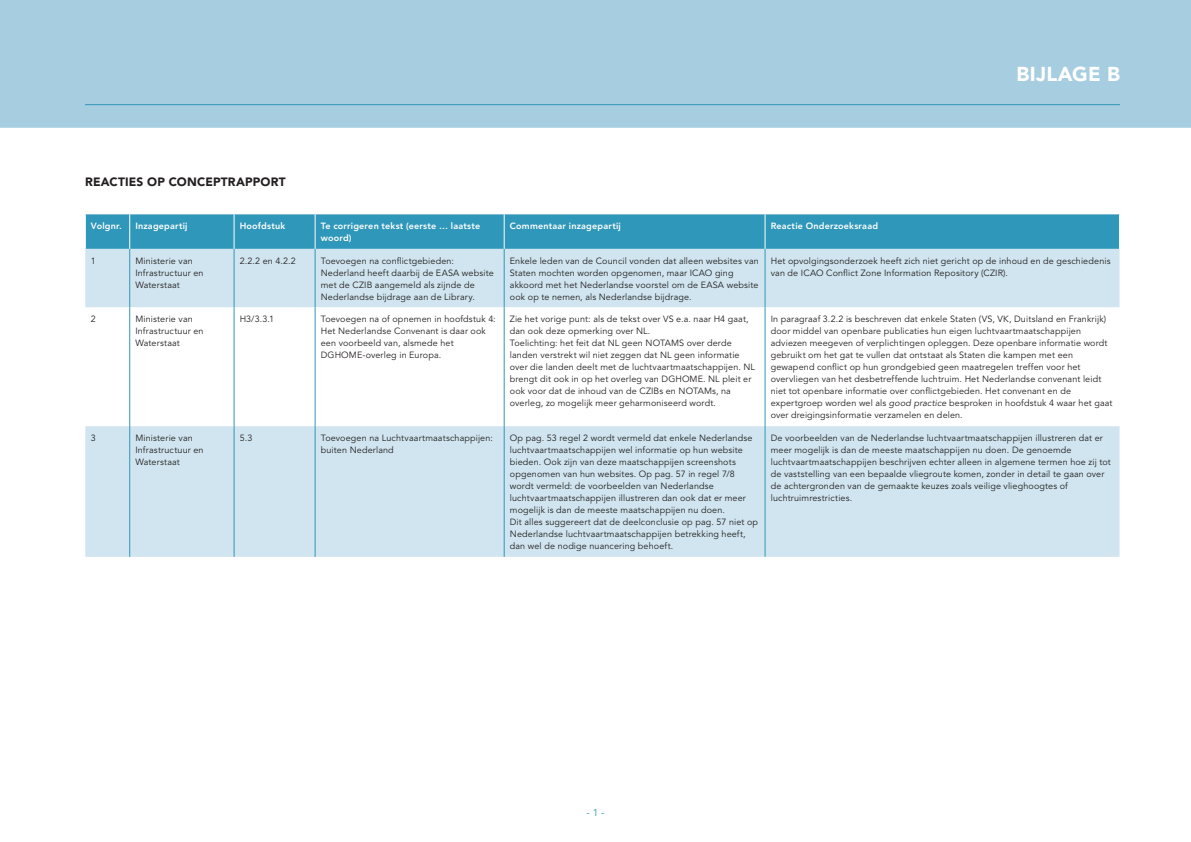
<style>
.page{position:relative;width:1191px;height:842px;background:#fff}
.page>*{position:absolute;margin:0;border:0;box-sizing:border-box;transform-origin:0 0}
.t1{font:900 20px "Avenir LT Std";letter-spacing:.01em;color:#fff}
.t2{font:900 12px "Avenir LT Std";letter-spacing:.015em;color:#231f20}
.t3{font:10px "Avenir LT Std";color:#2f97b9}
.t4{font:9px/12px "Avenir LT Std";letter-spacing:.015em;color:#231f20}
.t5{font:800 9px/12px "Avenir LT Std";letter-spacing:.02em;color:#fff}
.s1{font-style:italic}
</style>
<div class="page">
<div style="left:0;top:0;width:1191px;height:128px;background:#a7cde0"></div>
<hr style="left:85px;top:104px;width:1035px;height:1px;background:#2f97b9">
<div style="left:86px;top:214px;width:1033px;height:35px;background:#2f97b9"></div>
<div style="left:85px;top:249px;width:1034px;height:308px;background:#d0e5ef"></div>
<svg style="left:85px;top:307px;width:1034px;height:119px"></svg>
<hr style="left:129px;top:214px;width:1px;height:35px;background:#fff">
<hr style="left:234px;top:214px;width:1px;height:35px;background:#fff">
<hr style="left:315px;top:214px;width:1px;height:35px;background:#fff">
<hr style="left:504px;top:214px;width:1px;height:35px;background:#fff">
<hr style="left:765px;top:214px;width:1px;height:35px;background:#fff">
<hr style="left:234px;top:249px;width:1px;height:58px;background:#2f97b9">
<hr style="left:315px;top:249px;width:1px;height:58px;background:#2f97b9">
<hr style="left:504px;top:249px;width:1px;height:58px;background:#2f97b9">
<hr style="left:765px;top:249px;width:1px;height:58px;background:#2f97b9">
<hr style="left:130px;top:307px;width:1px;height:119px;background:#2f97b9">
<hr style="left:234px;top:307px;width:1px;height:119px;background:#2f97b9">
<hr style="left:315px;top:307px;width:1px;height:119px;background:#2f97b9">
<hr style="left:504px;top:307px;width:1px;height:119px;background:#2f97b9">
<hr style="left:765px;top:307px;width:1px;height:119px;background:#2f97b9">
<hr style="left:130px;top:426px;width:1px;height:131px;background:#2f97b9">
<hr style="left:234px;top:426px;width:1px;height:131px;background:#2f97b9">
<hr style="left:315px;top:426px;width:1px;height:131px;background:#2f97b9">
<hr style="left:504px;top:426px;width:1px;height:131px;background:#2f97b9">
<hr style="left:765px;top:426px;width:1px;height:131px;background:#2f97b9">
<hr style="left:130px;top:249px;width:1px;height:58px;background:#2f97b9">
<h1 class="t1" style="left:1016px;top:62px;width:105px">BIJLAGE B</h1>
<h2 class="t2" style="left:85px;top:175px;width:202px">REACTIES OP CONCEPTRAPPORT</h2>
<p class="t5" style="left:91px;top:219px;width:32px">Volgnr.</p>
<p class="t5" style="left:135px;top:219px;width:54px">Inzagepartij</p>
<p class="t5" style="left:240px;top:219px;width:47px">Hoofdstuk</p>
<p class="t5" style="left:321px;top:219px;width:161px">Te corrigeren tekst (eerste … laatste woord)</p>
<p class="t5" style="left:510px;top:219px;width:112px">Commentaar inzagepartij</p>
<p class="t5" style="left:770px;top:219px;width:109px">Reactie Onderzoeksraad</p>
<p class="t4" style="left:91px;top:255px;width:7px">1</p>
<p class="t4" style="left:135px;top:255px;width:70px">Ministerie van<br>Infrastructuur en<br>Waterstaat</p>
<p class="t4" style="left:240px;top:255px;width:58px">2.2.2 en 4.2.2</p>
<p class="t4" style="left:321px;top:255px;width:174px">Toevoegen na conflictgebieden:<br>Nederland heeft daarbij de EASA website met de CZIB aangemeld als zijnde de Nederlandse bijdrage aan de Library.</p>
<p class="t4" style="left:510px;top:255px;width:250px">Enkele leden van de Council vonden dat alleen websites van Staten mochten worden opgenomen, maar ICAO ging akkoord met het Nederlandse voorstel om de EASA website ook op te nemen, als Nederlandse bijdrage.</p>
<p class="t4" style="left:770px;top:255px;width:341px">Het opvolgingsonderzoek heeft zich niet gericht op de inhoud en de geschiedenis van de ICAO Conflict Zone Information Repository (CZIR).</p>
<p class="t4" style="left:91px;top:314px;width:7px">2</p>
<p class="t4" style="left:135px;top:314px;width:70px">Ministerie van<br>Infrastructuur en<br>Waterstaat</p>
<p class="t4" style="left:240px;top:314px;width:36px">H3/3.3.1</p>
<p class="t4" style="left:321px;top:314px;width:176px">Toevoegen na of opnemen in hoofdstuk 4:<br>Het Nederlandse Convenant is daar ook een voorbeeld van, alsmede het DGHOME-overleg in Europa.</p>
<p class="t4" style="left:510px;top:314px;width:247px">Zie het vorige punt: als de tekst over VS e.a. naar H4 gaat, dan ook deze opmerking over NL.<br>Toelichting: het feit dat NL geen NOTAMS over derde landen verstrekt wil niet zeggen dat NL geen informatie over die landen deelt met de luchtvaartmaatschappijen. NL brengt dit ook in op het overleg van DGHOME. NL pleit er ook voor dat de inhoud van de CZIBs en NOTAMs, na overleg, zo mogelijk meer geharmoniseerd wordt.</p>
<p class="t4" style="left:770px;top:314px;width:343px">In paragraaf 3.2.2 is beschreven dat enkele Staten (VS, VK, Duitsland en Frankrijk) door middel van openbare publicaties hun eigen luchtvaartmaatschappijen adviezen meegeven of verplichtingen opleggen. Deze openbare informatie wordt gebruikt om het gat te vullen dat ontstaat als Staten die kampen met een gewapend conflict op hun grondgebied geen maatregelen treffen voor het overvliegen van het desbetreffende luchtruim. Het Nederlandse convenant leidt niet tot openbare informatie over conflictgebieden. Het convenant en de expertgroep worden wel als <span class="s1">good practice</span> besproken in hoofdstuk 4 waar het gaat over dreigingsinformatie verzamelen en delen.</p>
<p class="t4" style="left:91px;top:432px;width:7px">3</p>
<p class="t4" style="left:135px;top:432px;width:70px">Ministerie van<br>Infrastructuur en<br>Waterstaat</p>
<p class="t4" style="left:240px;top:432px;width:14px">5.3</p>
<p class="t4" style="left:321px;top:432px;width:174px">Toevoegen na Luchtvaartmaatschappijen: buiten Nederland</p>
<p class="t4" style="left:510px;top:432px;width:250px">Op pag. 53 regel 2 wordt vermeld dat enkele Nederlandse luchtvaartmaatschappijen wel informatie op hun website bieden. Ook zijn van deze maatschappijen screenshots opgenomen van hun websites. Op pag. 57 in regel 7/8 wordt vermeld: de voorbeelden van Nederlandse luchtvaartmaatschappijen illustreren dan ook dat er meer mogelijk is dan de meeste maatschappijen nu doen.<br>Dit alles suggereert dat de deelconclusie op pag. 57 niet op Nederlandse luchtvaartmaatschappijen betrekking heeft, dan wel de nodige nuancering behoeft.</p>
<p class="t4" style="left:770px;top:432px;width:342px">De voorbeelden van de Nederlandse luchtvaartmaatschappijen illustreren dat er meer mogelijk is dan de meeste maatschappijen nu doen. De genoemde luchtvaartmaatschappijen beschrijven echter alleen in algemene termen hoe zij tot de vaststelling van een bepaalde vliegroute komen, zonder in detail te gaan over de achtergronden van de gemaakte keuzes zoals veilige vlieghoogtes of luchtruimrestricties.</p>
<p class="t3" style="left:586px;top:807px;width:20px">- 1 -</p>
</div>
